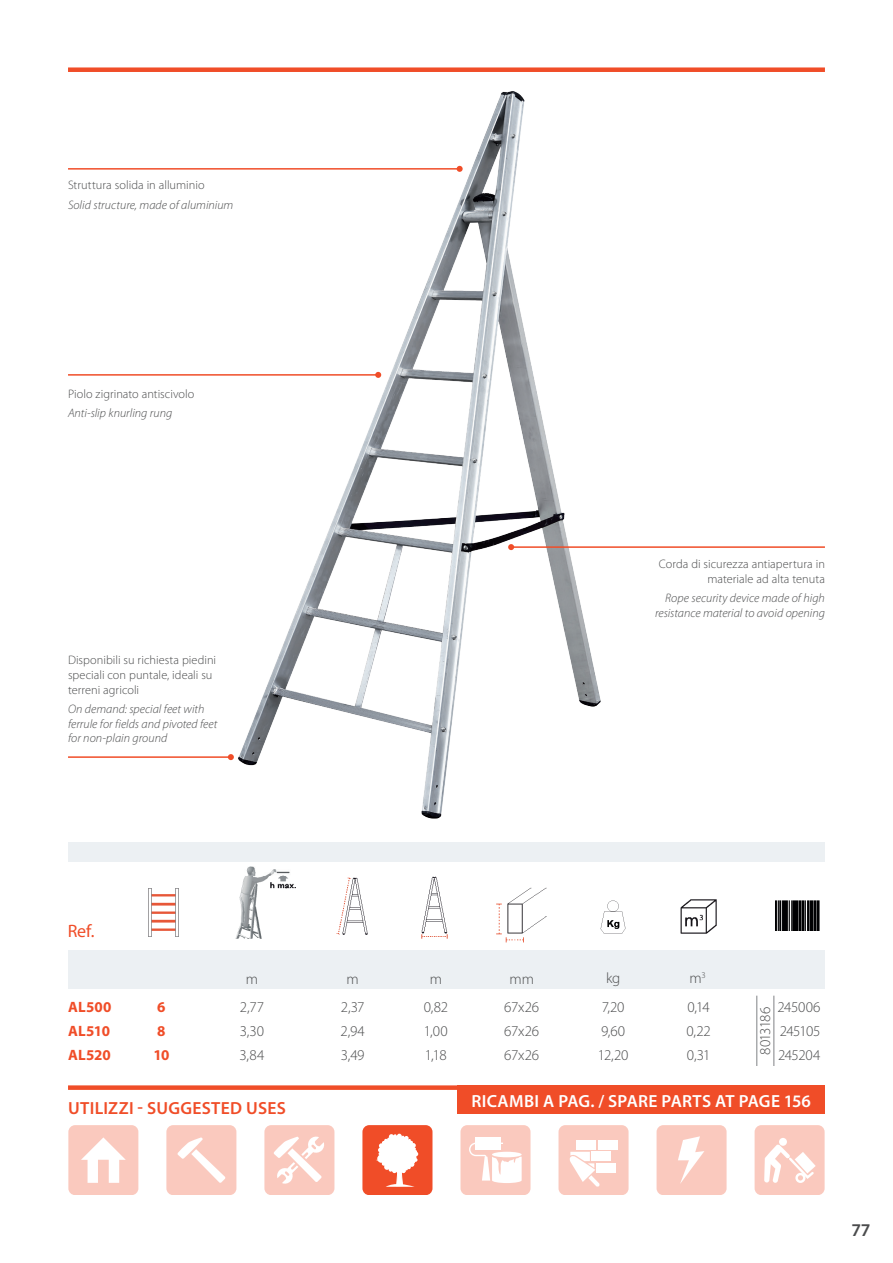
<style>
.page{position:relative;width:893px;height:1263px;background:#fff}
.page>*{position:absolute;margin:0;border:0;box-sizing:border-box;transform-origin:0 0}
.t1{font:18px "Myriad Pro";color:#f04d28}
.t2{font:600 18px "Myriad Pro";color:#4b4c4d}
.t3{font:600 17.55px "Myriad Pro";letter-spacing:.01em;color:#fff}
.t4{font:600 17.55px "Myriad Pro";letter-spacing:.015em;color:#f04d28}
.t5{font:300 15px/24px "Myriad Pro";letter-spacing:-.02em;color:#4b4c4d;text-align:justify}
.t6{font:700 15px/24px "Myriad Pro";letter-spacing:.015em;color:#f04d28;text-align:justify}
.t7{font:300 15px "Myriad Pro";letter-spacing:-.055em;color:#4b4c4d}
.t8{font:italic 300 12.3px/14.4px "Myriad Pro";color:#4b4c4d;text-align:right}
.t9{font:300 12.3px/14.7px "Myriad Pro";color:#4b4c4d;text-align:right}
</style>
<div class="page">
<div style="left:68px;top:1085px;width:757px;height:5px;background:#f04d28"></div>
<div style="left:68px;top:67px;width:757px;height:5px;background:#f04d28"></div>
<img style="left:170px;top:67px;width:549px;height:800px">
<div style="left:68px;top:1125px;width:70px;height:70px;background:#fac9be;border-radius:7px"></div>
<svg style="left:81px;top:1137px;width:45px;height:46px"></svg>
<div style="left:166px;top:1125px;width:70px;height:70px;background:#fac9be;border-radius:7px"></div>
<svg style="left:177px;top:1137px;width:48px;height:46px"></svg>
<div style="left:264px;top:1125px;width:70px;height:70px;background:#fac9be;border-radius:7px"></div>
<svg style="left:274px;top:1136px;width:50px;height:48px"></svg>
<div style="left:362px;top:1125px;width:70px;height:70px;background:#f04d28;border-radius:7px"></div>
<svg style="left:377px;top:1134px;width:41px;height:53px"></svg>
<div style="left:460px;top:1125px;width:70px;height:70px;background:#fac9be;border-radius:7px"></div>
<div style="left:475px;top:1137px;width:26px;height:12px;background:#fff"></div>
<svg style="left:469px;top:1142px;width:53px;height:41px"></svg>
<div style="left:558px;top:1125px;width:71px;height:70px;background:#fac9be;border-radius:7px"></div>
<div style="left:576px;top:1140px;width:20px;height:9px;background:#fff"></div>
<div style="left:598px;top:1140px;width:19px;height:9px;background:#fff"></div>
<div style="left:596px;top:1163px;width:20px;height:10px;background:#fff"></div>
<div style="left:592px;top:1152px;width:19px;height:9px;background:#fff"></div>
<svg style="left:569px;top:1152px;width:31px;height:35px"></svg>
<div style="left:656px;top:1125px;width:71px;height:70px;background:#fac9be;border-radius:7px"></div>
<svg style="left:678px;top:1136px;width:26px;height:48px"></svg>
<div style="left:755px;top:1125px;width:70px;height:70px;background:#fac9be;border-radius:7px"></div>
<div style="left:779px;top:1138px;width:8px;height:8px;background:#fff;border-radius:50%"></div>
<svg style="left:764px;top:1145px;width:52px;height:38px"></svg>
<div style="left:795px;top:1173px;width:10px;height:10px;border:2px solid #fff;border-radius:50%"></div>
<hr style="left:68px;top:168px;width:392px;height:2px;background:#f04d28">
<svg style="left:457px;top:166px;width:6px;height:6px"></svg>
<hr style="left:68px;top:374px;width:310px;height:2px;background:#f04d28">
<svg style="left:375px;top:372px;width:6px;height:6px"></svg>
<hr style="left:511px;top:546px;width:314px;height:2px;background:#f04d28">
<svg style="left:508px;top:544px;width:6px;height:6px"></svg>
<hr style="left:68px;top:756px;width:163px;height:2px;background:#f04d28">
<svg style="left:228px;top:754px;width:6px;height:6px"></svg>
<div style="left:457px;top:1086px;width:368px;height:28px;background:#f04d28"></div>
<div style="left:68px;top:950px;width:757px;height:38px;background:#ecf0f3"></div>
<div style="left:68px;top:842px;width:757px;height:19px;background:#ecf0f3"></div>
<img style="left:775px;top:900px;width:45px;height:30px">
<img style="left:235px;top:867px;width:61px;height:72px">
<hr style="left:774px;top:996px;width:1px;height:70px;background:#808285">
<hr style="left:757px;top:996px;width:1px;height:70px;background:#808285">
<img style="left:600px;top:900px;width:26px;height:33px">
<img style="left:496px;top:887px;width:50px;height:56px">
<img style="left:680px;top:899px;width:37px;height:34px">
<img style="left:148px;top:888px;width:31px;height:49px">
<img style="left:421px;top:876px;width:27px;height:63px">
<img style="left:336px;top:877px;width:32px;height:58px">
<p class="t9" style="left:68px;top:178px;width:138px">Struttura solida in alluminio</p>
<p class="t8" style="left:68px;top:198px;width:167px">Solid structure, made of aluminium</p>
<p class="t9" style="left:68px;top:386px;width:128px">Piolo zigrinato antiscivolo</p>
<p class="t8" style="left:68px;top:406px;width:106px">Anti-slip knurling rung</p>
<p class="t9" style="left:68px;top:652px;width:150px;text-align:left">Disponibili su richiesta piedini speciali con puntale, ideali su terreni agricoli</p>
<p class="t8" style="left:68px;top:702px;width:151px;text-align:left">On demand: special feet with ferrule for fields and pivoted feet for non-plain ground</p>
<p class="t9" style="left:659px;top:556px;width:168px">Corda di sicurezza antiapertura in materiale ad alta tenuta</p>
<p class="t8" style="left:655px;top:591px;width:171px">Rope security device made of high resistance material to avoid opening</p>
<h1 class="t1" style="left:68px;top:919px;width:28px">Ref.</h1>
<p class="t5" style="left:246px;top:967px;width:14px">m</p>
<p class="t5" style="left:347px;top:967px;width:14px">m</p>
<p class="t5" style="left:430px;top:966px;width:14px">m</p>
<p class="t5" style="left:509px;top:966px;width:26px">mm</p>
<p class="t5" style="left:606px;top:966px;width:16px">kg</p>
<p class="t6" style="left:68px;top:995px;width:45px">AL500<br>AL510<br>AL520</p>
<p class="t6" style="left:153px;top:995px;width:18px;text-align:left">6<br>8<br>10</p>
<p class="t5" style="left:424px;top:995px;width:26px">0,82<br>1,00<br>1,18</p>
<p class="t5" style="left:504px;top:995px;width:36px">67x26<br>67x26<br>67x26</p>
<p class="t5" style="left:598px;top:995px;width:32px;text-align:left">7,20<br>9,60<br>12,20</p>
<p class="t5" style="left:240px;top:995px;width:26px">2,77<br>3,30<br>3,84</p>
<p class="t5" style="left:341px;top:995px;width:26px">2,37<br>2,94<br>3,49</p>
<p class="t5" style="left:689px;top:966px;width:18px">m<sup>3</sup></p>
<p class="t5" style="left:686px;top:995px;width:26px">0,14<br>0,22<br>0,31</p>
<p class="t5" style="left:778px;top:995px;width:44px">245006<br>245105<br>245204</p>
<p class="t7" style="left:756px;top:1055px;width:49px;rotate:-90deg">8013186</p>
<h2 class="t4" style="left:68px;top:1097px;width:219px">UTILIZZI - SUGGESTED USES</h2>
<h2 class="t3" style="left:471px;top:1089px;width:341px">RICAMBI A PAG. / SPARE PARTS AT PAGE 156</h2>
<h1 class="t2" style="left:852px;top:1218px;width:21px">77</h1>
</div>
